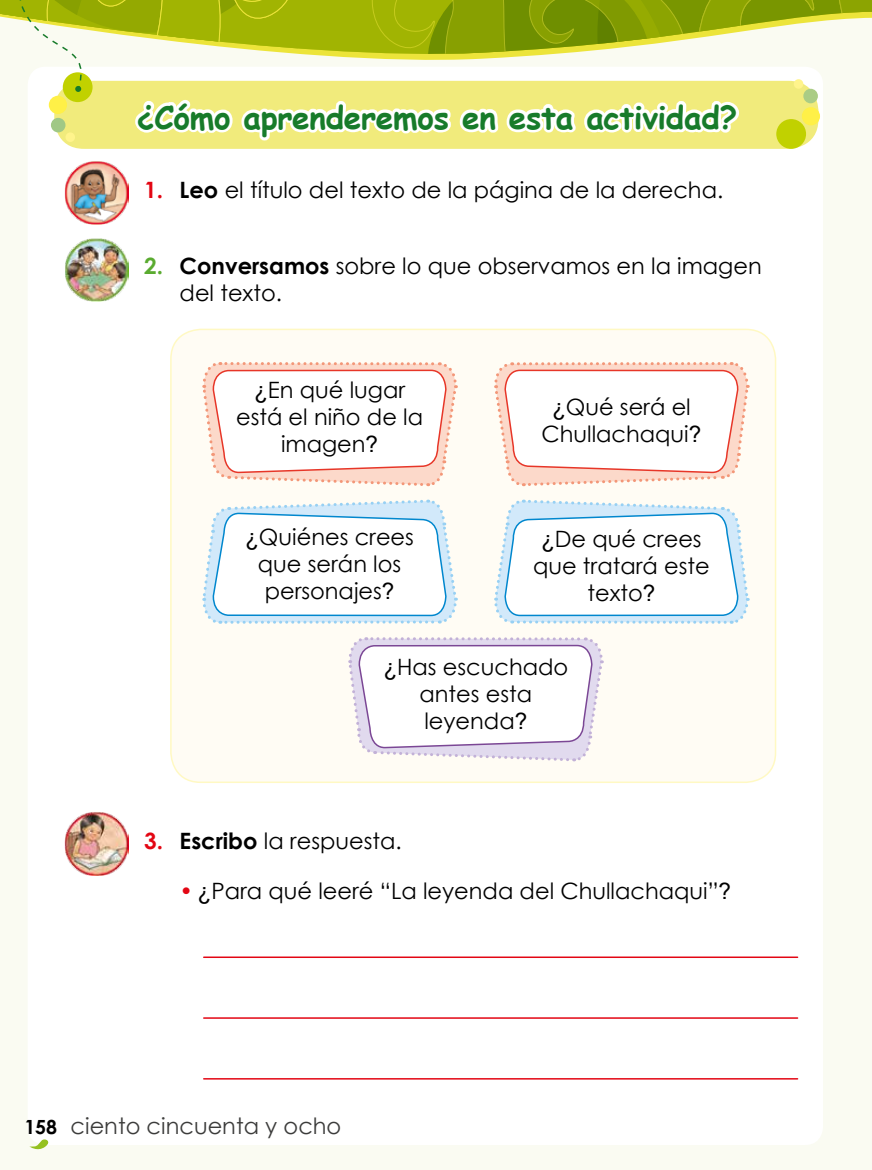
<style>
.page{position:relative;width:872px;height:1170px;background:#fff}
.page>*{position:absolute;margin:0;border:0;box-sizing:border-box;transform-origin:0 0}
.t1{font:700 31.5px "Comic Sans MS";letter-spacing:-.01em;color:#177b2a}
.t2{font:22.5px/27px "Century Gothic";color:#000;text-align:center}
.t3{font:22.5px "Century Gothic";color:#3c3c3b}
.t4{font:700 22.5px "Century Gothic";color:#e30613}
.t5{font:700 22.5px "Century Gothic";color:#5aab30}
.t6{font:700 19.5px "Century Gothic";color:#000}
.s1{font-weight:700}
.s2{font-family:"Arial"}
.s3{color:#e30613}
</style>
<div class="page">
<div style="left:0;top:0;width:872px;height:1169px;background:#fafbf2"></div>
<div style="left:28px;top:67px;width:795px;height:1077px;background:#fff;border-radius:18px"></div>
<div style="left:171px;top:329px;width:604px;height:453px;background:#fffcf4;border-radius:30px"></div>
<div style="left:170px;top:328px;width:606px;height:455px;border:2px solid #fff9c3;border-radius:30px"></div>
<svg style="left:202px;top:362px;width:256px;height:125px"></svg>
<svg style="left:202px;top:499px;width:256px;height:125px"></svg>
<svg style="left:348px;top:637px;width:256px;height:125px"></svg>
<svg style="left:494px;top:362px;width:256px;height:125px"></svg>
<svg style="left:494px;top:499px;width:256px;height:125px"></svg>
<img style="left:65px;top:812px;width:63px;height:63px">
<svg style="left:0;top:0;width:872px;height:302px"></svg>
<hr style="left:204px;top:956px;width:593px;height:1px;background:#e30613">
<hr style="left:204px;top:1017px;width:593px;height:1px;background:#e30613">
<hr style="left:204px;top:1077px;width:593px;height:2px;background:#e30613">
<svg style="left:29px;top:1137px;width:24px;height:13px"></svg>
<h1 class="t1" style="left:137px;top:94px;width:602px">¿Cómo aprenderemos en esta actividad?</h1>
<p class="t4" style="left:144px;top:172px;width:20px">1.</p>
<p class="t2" style="left:180px;top:175px;width:545px"><span class="s1">Leo</span> el título del texto de la página de la derecha.</p>
<p class="t5" style="left:144px;top:249px;width:20px">2.</p>
<p class="t2" style="left:180px;top:252px;width:583px;text-align:left"><span class="s1">Conversamos</span> sobre lo que observamos en la imagen del texto.</p>
<p class="t2" style="left:236px;top:376px;width:188px"><span class="s2">¿</span>En qué lugar está el niño de la imagen<span class="s2">?</span></p>
<p class="t2" style="left:245px;top:522px;width:170px"><span class="s2">¿</span>Quiénes crees que serán los personajes<span class="s2">?</span></p>
<p class="t2" style="left:541px;top:392px;width:161px"><span class="s2">¿</span>Qué será el<br>Chullachaqui<span class="s2">?</span></p>
<p class="t2" style="left:533px;top:524px;width:178px"><span class="s2">¿</span>De qué crees que tratará este texto<span class="s2">?</span></p>
<p class="t2" style="left:383px;top:652px;width:186px"><span class="s2">¿</span>Has escuchado antes esta leyenda<span class="s2">?</span></p>
<p class="t4" style="left:144px;top:824px;width:20px">3.</p>
<p class="t2" style="left:180px;top:827px;width:223px"><span class="s1">Escribo</span> la respuesta.</p>
<p class="t2" style="left:180px;top:877px;width:553px"><span class="s3">•</span> <span class="s2">¿</span>Para qué leeré “La leyenda del Chullachaqui”<span class="s2">?</span></p>
<p class="t6" style="left:24px;top:1112px;width:34px">158</p>
<p class="t3" style="left:71px;top:1109px;width:272px">ciento cincuenta y ocho</p>
</div>
